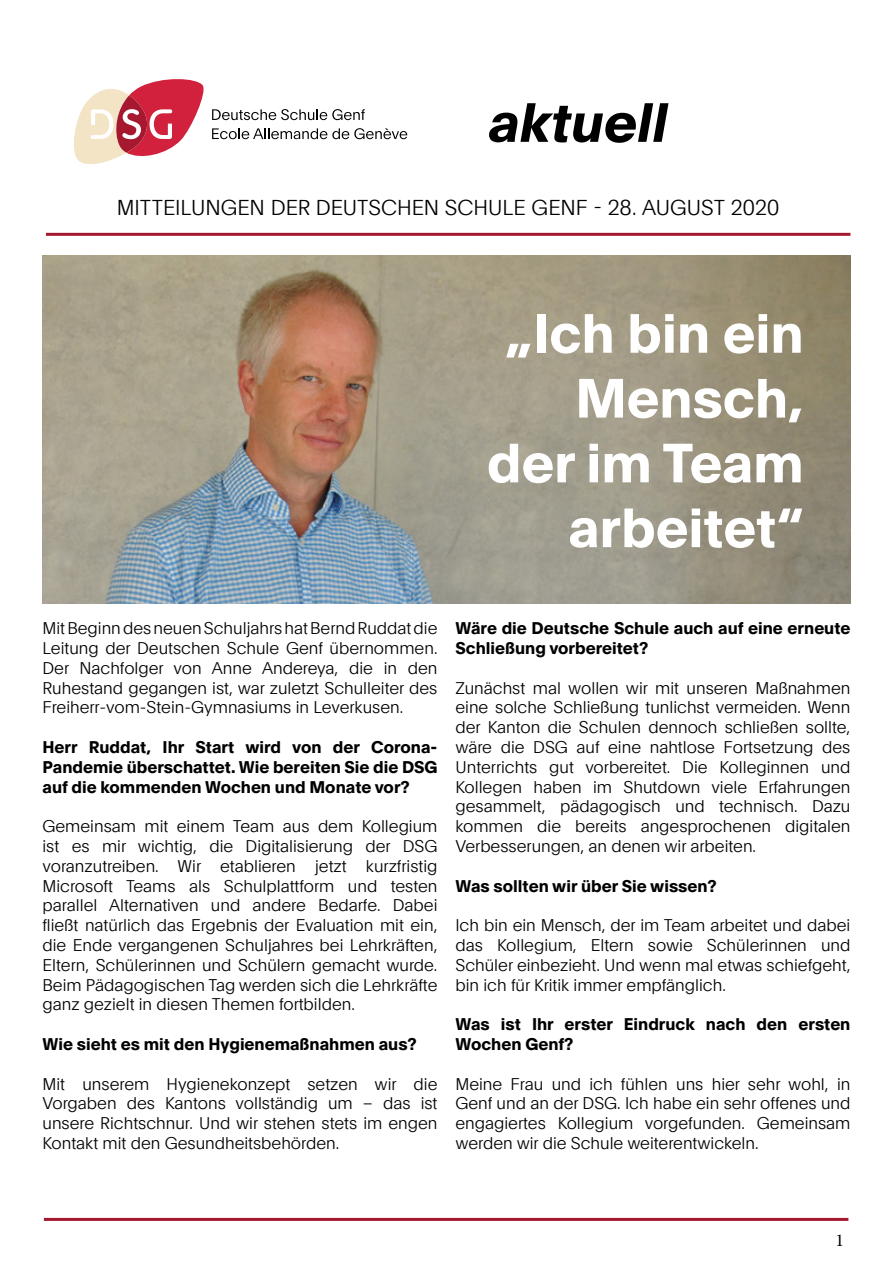
<style>
.page{position:relative;width:893px;height:1263px;background:#fff}
.page>*{position:absolute;margin:0;border:0;box-sizing:border-box;transform-origin:0 0}
.t1{font:700 54px/64.8px "Plain";color:#fff;text-align:right}
.t2{font:italic 700 54px "Plain";color:#000}
.t3{font:100 21px "Plain";letter-spacing:-.005em;color:#000}
.t4{font:18px "Minion Pro";color:#000}
.t5{font:100 16.5px/19.8px "Plain";color:#000;text-align:justify}
.t6{font:700 16.5px/19.8px "Plain";color:#000}
</style>
<div class="page">
<svg style="left:74px;top:79px;width:333px;height:86px"></svg>
<hr style="left:46px;top:233px;width:804px;height:3px;background:#a5192f">
<hr style="left:44px;top:1218px;width:804px;height:3px;background:#a5192f">
<img style="left:43px;top:255px;width:807px;height:349px">
<h1 class="t2" style="left:489px;top:84px;width:180px">aktuell</h1>
<p class="t3" style="left:117px;top:192px;width:664px">MITTEILUNGEN DER DEUTSCHEN SCHULE GENF - 28. AUGUST 2020</p>
<h1 class="t1" style="left:487px;top:299px;width:318px">„Ich bin ein<br>Mensch, der im Team arbeitet“</h1>
<p class="t5" style="left:43px;top:617px;width:396px">Mit Beginn des neuen Schuljahrs hat Bernd Ruddat die Leitung der Deutschen Schule Genf übernommen.<br>Der Nachfolger von Anne Andereya, die in den Ruhestand gegangen ist, war zuletzt Schulleiter des Freiherr-vom-Stein-Gymnasiums in Leverkusen.</p>
<p class="t6" style="left:43px;top:736px;width:397px;text-align:justify">Herr Ruddat, Ihr Start wird von der Corona-Pandemie überschattet. Wie bereiten Sie die DSG auf die kommenden Wochen und Monate vor?</p>
<p class="t5" style="left:43px;top:815px;width:396px">Gemeinsam mit einem Team aus dem Kollegium ist es mir wichtig, die Digitalisierung der DSG voranzutreiben. Wir etablieren jetzt kurzfristig Microsoft Teams als Schulplattform und testen parallel Alternativen und andere Bedarfe. Dabei fließt natürlich das Ergebnis der Evaluation mit ein, die Ende vergangenen Schuljahres bei Lehrkräften, Eltern, Schülerinnen und Schülern gemacht wurde.<br>Beim Pädagogischen Tag werden sich die Lehrkräfte ganz gezielt in diesen Themen fortbilden.</p>
<p class="t6" style="left:43px;top:1033px;width:376px">Wie sieht es mit den Hygienemaßnahmen aus?</p>
<p class="t5" style="left:43px;top:1073px;width:396px">Mit unserem Hygienekonzept setzen wir die Vorgaben des Kantons vollständig um – das ist unsere Richtschnur. Und wir stehen stets im engen Kontakt mit den Gesundheitsbehörden.</p>
<p class="t6" style="left:455px;top:617px;width:396px">Wäre die Deutsche Schule auch auf eine erneute<br>Schließung vorbereitet?</p>
<p class="t5" style="left:455px;top:677px;width:396px">Zunächst mal wollen wir mit unseren Maßnahmen eine solche Schließung tunlichst vermeiden. Wenn der Kanton die Schulen dennoch schließen sollte, wäre die DSG auf eine nahtlose Fortsetzung des Unterrichts gut vorbereitet. Die Kolleginnen und Kollegen haben im Shutdown viele Erfahrungen gesammelt, pädagogisch und technisch. Dazu kommen die bereits angesprochenen digitalen Verbesserungen, an denen wir arbeiten.</p>
<p class="t6" style="left:455px;top:875px;width:263px">Was sollten wir über Sie wissen?</p>
<p class="t5" style="left:455px;top:914px;width:396px">Ich bin ein Mensch, der im Team arbeitet und dabei das Kollegium, Eltern sowie Schülerinnen und Schüler einbezieht. Und wenn mal etwas schiefgeht, bin ich für Kritik immer empfänglich.</p>
<p class="t6" style="left:455px;top:1013px;width:396px">Was ist Ihr erster Eindruck nach den ersten<br>Wochen Genf?</p>
<p class="t5" style="left:455px;top:1073px;width:396px">Meine Frau und ich fühlen uns hier sehr wohl, in Genf und an der DSG. Ich habe ein sehr offenes und engagiertes Kollegium vorgefunden. Gemeinsam werden wir die Schule weiterentwickeln.</p>
<p class="t4" style="left:836px;top:1228px;width:10px">1</p>
</div>
